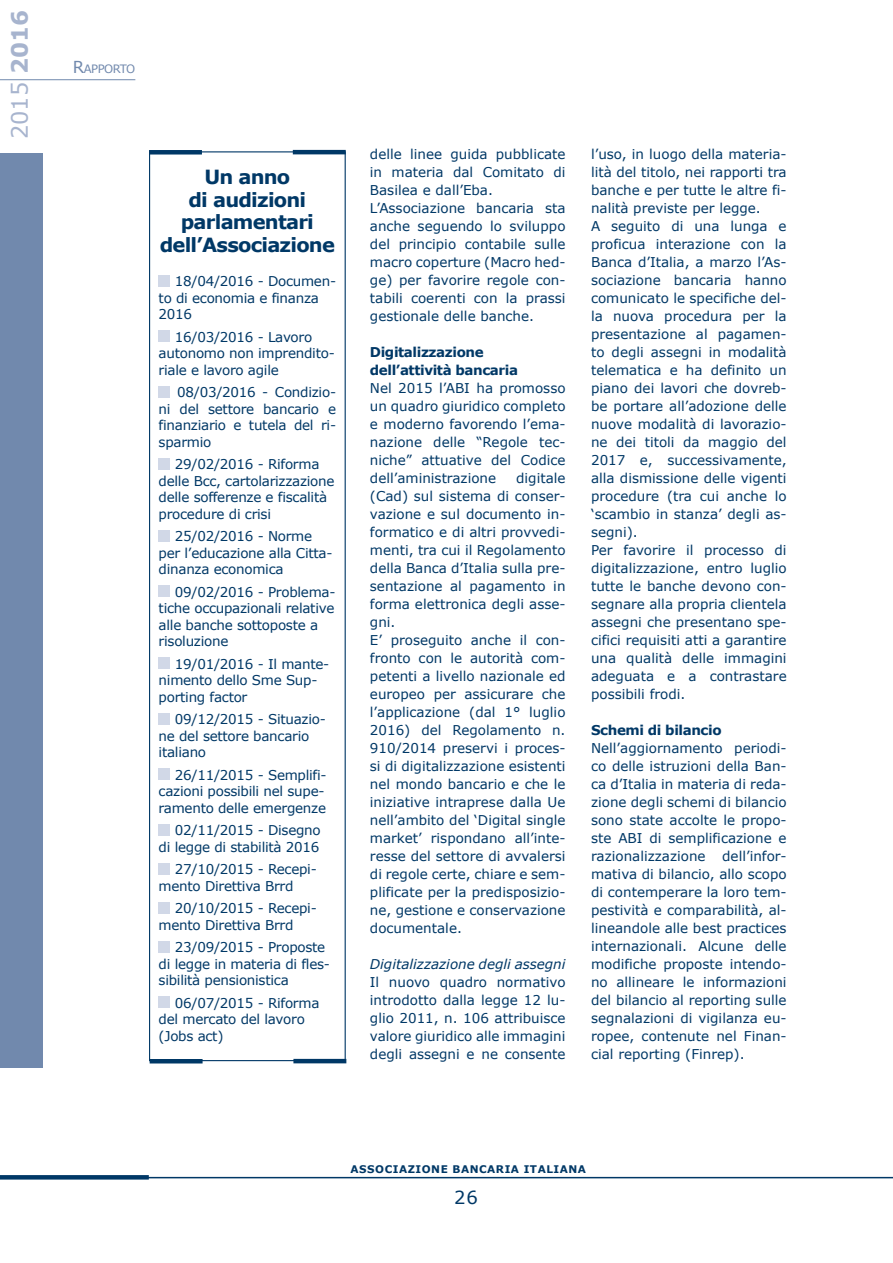
<style>
.page{position:relative;width:893px;height:1263px;background:#fff}
.page>*{position:absolute;margin:0;border:0;box-sizing:border-box;transform-origin:0 0}
.t1{font:22.5px "Verdana";color:#a7b4ce}
.t2{font:700 19.5px/22.5px "Verdana";letter-spacing:-.04em;color:#003866;text-align:center}
.t3{font:18px "Verdana";color:#003866}
.t4{font:13.5px/18px "Verdana";color:#003866;text-align:justify}
.t5{font:13.5px/16.5px "Verdana";letter-spacing:-.02em;color:#003866}
.t6{font:700 13.5px/18px "Verdana";letter-spacing:-.03em;color:#003866}
.t7{font:italic 13.5px "Verdana";color:#003866}
.t8{font:11.55px "Verdana";letter-spacing:-.045em;color:#7189ad}
.t9{font:700 10.5px "Verdana";letter-spacing:.05em;color:#003866}
.s1{font-weight:700}
.s2{font-size:16.5px}
</style>
<div class="page">
<div style="left:0;top:153px;width:43px;height:914px;background:#7189ad"></div>
<hr style="left:0;top:1177px;width:893px;height:1px;background:#003866">
<svg style="left:0;top:1175px;width:149px;height:4px"></svg>
<hr style="left:0;top:79px;width:135px;height:1px;background:#7189ad">
<div style="left:159px;top:275px;width:11px;height:11px;background:#d1d8e7"></div>
<div style="left:159px;top:330px;width:11px;height:12px;background:#d1d8e7"></div>
<div style="left:159px;top:386px;width:11px;height:11px;background:#d1d8e7"></div>
<div style="left:159px;top:458px;width:11px;height:11px;background:#d1d8e7"></div>
<div style="left:159px;top:530px;width:11px;height:11px;background:#d1d8e7"></div>
<div style="left:159px;top:585px;width:11px;height:12px;background:#d1d8e7"></div>
<div style="left:159px;top:657px;width:11px;height:12px;background:#d1d8e7"></div>
<div style="left:159px;top:713px;width:11px;height:11px;background:#d1d8e7"></div>
<div style="left:159px;top:768px;width:11px;height:12px;background:#d1d8e7"></div>
<div style="left:159px;top:824px;width:11px;height:11px;background:#d1d8e7"></div>
<div style="left:159px;top:863px;width:11px;height:11px;background:#d1d8e7"></div>
<div style="left:159px;top:902px;width:11px;height:11px;background:#d1d8e7"></div>
<div style="left:159px;top:941px;width:11px;height:11px;background:#d1d8e7"></div>
<div style="left:159px;top:996px;width:11px;height:12px;background:#d1d8e7"></div>
<div style="left:149px;top:151px;width:197px;height:910px;border:1px solid #003866"></div>
<hr style="left:293px;top:150px;width:53px;height:4px;background:#003866">
<div style="left:149px;top:150px;width:53px;height:5px;background:#003866"></div>
<hr style="left:293px;top:1059px;width:53px;height:4px;background:#003866">
<hr style="left:150px;top:1059px;width:53px;height:4px;background:#003866">
<h1 class="t1" style="left:5px;top:139px;width:131px;rotate:-90deg">2015 <span class="s1">2016</span></h1>
<p class="t8" style="left:73px;top:61px;width:64px"><span class="s2">R</span>APPORTO</p>
<h2 class="t2" style="left:160px;top:166px;width:177px">Un anno<br>di audizioni parlamentari dell’Associazione</h2>
<p class="t5" style="left:159px;top:273px;width:179px;text-indent:16px">18/04/2016 - Documen&shy;to di economia e finanza<br>2016</p>
<p class="t5" style="left:159px;top:329px;width:178px;text-indent:16px">16/03/2016 - Lavoro autonomo non imprendito&shy;riale e lavoro agile</p>
<p class="t4" style="left:159px;top:384px;width:179px;line-height:16.5px;text-indent:19px">08/03/2016 - Condizio&shy;ni del settore bancario e finanziario e tutela del ri&shy;sparmio</p>
<p class="t5" style="left:159px;top:456px;width:177px;text-indent:16px">29/02/2016 - Riforma delle Bcc, cartolarizzazione delle sofferenze e fiscalità procedure di crisi</p>
<p class="t5" style="left:159px;top:528px;width:175px;text-indent:16px">25/02/2016 - Norme per l’educazione alla Citta&shy;dinanza economica</p>
<p class="t5" style="left:159px;top:584px;width:178px;text-indent:16px">09/02/2016 - Problema&shy;tiche occupazionali relative alle banche sottoposte a risoluzione</p>
<p class="t5" style="left:159px;top:656px;width:172px;text-indent:16px">19/01/2016 - Il mante&shy;nimento dello Sme Sup&shy;porting factor</p>
<p class="t5" style="left:159px;top:711px;width:169px;text-indent:16px">09/12/2015 - Situazio&shy;ne del settore bancario italiano</p>
<p class="t5" style="left:159px;top:767px;width:170px;text-indent:16px">26/11/2015 - Semplifi&shy;cazioni possibili nel supe&shy;ramento delle emergenze</p>
<p class="t5" style="left:159px;top:822px;width:164px;text-align:right">02/11/2015 - Disegno<br>di legge di stabilità 2016</p>
<p class="t5" style="left:159px;top:861px;width:160px;text-indent:16px">27/10/2015 - Recepi&shy;mento Direttiva Brrd</p>
<p class="t5" style="left:159px;top:900px;width:160px;text-indent:16px">20/10/2015 - Recepi&shy;mento Direttiva Brrd</p>
<p class="t5" style="left:159px;top:939px;width:173px;text-indent:16px">23/09/2015 - Proposte di legge in materia di fles&shy;sibilità pensionistica</p>
<p class="t5" style="left:159px;top:995px;width:162px;text-indent:16px">06/07/2015 - Riforma del mercato del lavoro (Jobs act)</p>
<p class="t4" style="left:370px;top:145px;width:197px;text-align:left">delle linee guida pubblicate in materia dal Comitato di<br>Basilea e dall’Eba.<br>L’Associazione bancaria sta anche seguendo lo sviluppo del principio contabile sulle macro coperture (Macro hed&shy;ge) per favorire regole con&shy;tabili coerenti con la prassi gestionale delle banche.</p>
<p class="t6" style="left:370px;top:343px;width:150px">Digitalizzazione dell’attività bancaria</p>
<p class="t4" style="left:370px;top:379px;width:197px">Nel 2015 l’ABI ha promosso un quadro giuridico completo e moderno favorendo l’ema&shy;nazione delle “Regole tec&shy;niche” attuative del Codice dell’aministrazione</p>
<p class="t4" style="left:370px;top:469px;width:197px;text-align:left;text-indent:146px">digitale (Cad) sul sistema di conser&shy;vazione e sul documento in&shy;formatico e di altri provvedi&shy;menti, tra cui il Regolamento della Banca d’Italia sulla pre&shy;sentazione al pagamento in forma elettronica degli asse&shy;gni.<br>E’ proseguito anche il con&shy;fronto con le autorità com&shy;petenti a livello nazionale ed europeo per assicurare che l’applicazione (dal 1° luglio<br>2016) del Regolamento n.<br>910/2014 preservi i proces&shy;si di digitalizzazione esistenti nel mondo bancario e che le iniziative intraprese dalla Ue nell’ambito del ‘Digital single market’ rispondano all’inte&shy;resse del settore di avvalersi di regole certe, chiare e sem&shy;plificate per la predisposizio&shy;ne, gestione e conservazione documentale.</p>
<p class="t7" style="left:370px;top:955px;width:197px">Digitalizzazione degli assegni</p>
<p class="t4" style="left:370px;top:973px;width:197px">Il nuovo quadro normativo introdotto dalla legge 12 lu&shy;glio 2011, n. 106 attribuisce valore giuridico alle immagini degli assegni e ne consente</p>
<p class="t4" style="left:591px;top:145px;width:197px;text-align:left">l’uso, in luogo della materia&shy;lità del titolo, nei rapporti tra banche e per tutte le altre fi&shy;nalità previste per legge.<br>A seguito di una lunga e proficua interazione con la<br>Banca d’Italia, a marzo l’As&shy;sociazione bancaria hanno comunicato le specifiche del&shy;la nuova procedura per la presentazione al pagamen&shy;to degli assegni in modalità telematica e ha definito un piano dei lavori che dovreb&shy;be portare all’adozione delle nuove modalità di lavorazio&shy;ne dei titoli da maggio del<br>2017 e, successivamente, alla dismissione delle vigenti procedure (tra cui anche lo ‘scambio in stanza’ degli as&shy;segni).<br>Per favorire il processo di digitalizzazione, entro luglio tutte le banche devono con&shy;segnare alla propria clientela assegni che presentano spe&shy;cifici requisiti atti a garantire una qualità delle immagini adeguata e a contrastare possibili frodi.</p>
<p class="t6" style="left:591px;top:721px;width:132px">Schemi di bilancio</p>
<p class="t4" style="left:591px;top:739px;width:197px">Nell’aggiornamento periodi&shy;co delle istruzioni della Ban&shy;ca d’Italia in materia di reda&shy;zione degli schemi di bilancio sono state accolte le propo&shy;ste ABI di semplificazione e razionalizzazione dell’infor&shy;mativa di bilancio, allo scopo di contemperare la loro tem&shy;pestività e comparabilità, al&shy;lineandole alle best practices internazionali. Alcune delle modifiche proposte intendo&shy;no allineare le informazioni del bilancio al reporting sulle segnalazioni di vigilanza eu&shy;ropee, contenute nel Finan&shy;cial reporting (Finrep).</p>
<p class="t9" style="left:351px;top:1162px;width:237px">ASSOCIAZIONE BANCARIA ITALIANA</p>
<h3 class="t3" style="left:454px;top:1186px;width:25px">26</h3>
</div>
